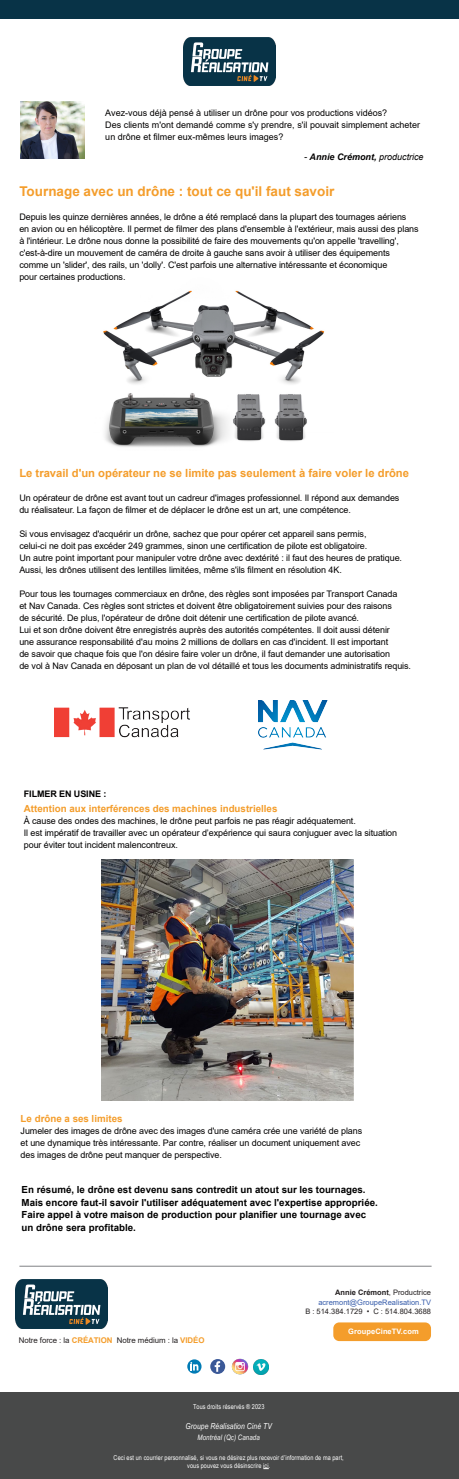
<style>
.page{position:relative;width:459px;height:1479px;background:#fff}
.page>*{position:absolute;margin:0;border:0;box-sizing:border-box;transform-origin:0 0}
.t1{font:700 13.5px "Arial";color:#f49d2b}
.t2{font:700 11.25px "Arial";color:#f49d2b}
.t3{font:700 9.75px/12.8px "Arial";color:#000}
.t4{font:700 9.75px "Arial";color:#f49d2b}
.t5{font:9px/12px "Arial";letter-spacing:-.01em;color:#020001}
.t6{font:italic 700 9px "Arial";color:#020001}
.t7{font:700 9px "Arial";letter-spacing:-.01em;color:#020001}
.t8{font:italic 8.25px "Arial Narrow";letter-spacing:.01em;color:#fff}
.t9{font:7.88px "Arial";letter-spacing:-.005em;color:#231f20}
.t10{font:7.5px/9.8px "Arial";color:#365caa;text-align:right}
.t11{font:7.5px "Arial";color:#231f20}
.t12{font:italic 7.5px "Arial Narrow";letter-spacing:.01em;color:#fff}
.t13{font:700 7.5px "Arial";letter-spacing:.01em;color:#fff}
.t14{font:6.75px/8.1px "Arial Narrow";letter-spacing:.01em;color:#fff;text-align:center}
.s1{font-weight:400}
.s2{font-weight:700;color:#f49d2b}
.s3{font-weight:700;color:#231f20}
.s4{color:#231f20}
</style>
<div class="page">
<img style="left:103px;top:290px;width:222px;height:157px">
<div style="left:0;top:0;width:459px;height:18px;background:#083347"></div>
<img style="left:20px;top:102px;width:65px;height:57px">
<hr style="left:19px;top:1266px;width:413px;height:1px;background:#808285">
<img style="left:55px;top:707px;width:135px;height:31px">
<img style="left:259px;top:700px;width:68px;height:50px">
<img style="left:102px;top:859px;width:252px;height:242px">
<img style="left:184px;top:37px;width:91px;height:48px">
<svg style="left:187px;top:1359px;width:15px;height:14px"></svg>
<svg style="left:190px;top:1362px;width:8px;height:8px"></svg>
<div style="left:210px;top:1359px;width:15px;height:15px;background:#3b5998;border-radius:50%"></div>
<svg style="left:215px;top:1361px;width:5px;height:11px"></svg>
<img style="left:231px;top:1358px;width:18px;height:17px">
<img style="left:254px;top:1359px;width:15px;height:15px">
<div style="left:333px;top:1322px;width:98px;height:19px;background:#f49d2b;border-radius:6px"></div>
<div style="left:0;top:1392px;width:459px;height:87px;background:#484949"></div>
<img style="left:16px;top:1280px;width:92px;height:48px">
<p class="t5" style="left:105px;top:107px;width:316px">Avez-vous déjà pensé à utiliser un drône pour vos productions vidéos?<br>Des clients m'ont demandé comme s'y prendre, s'il pouvait simplement acheter un drône et filmer eux-mêmes leurs images?</p>
<p class="t6" style="left:304px;top:151px;width:121px"><span class="s1">-</span> Annie Crémont, <span class="s1">productrice</span></p>
<h1 class="t1" style="left:19px;top:182px;width:317px">Tournage avec un drône : tout ce qu'il faut savoir</h1>
<p class="t5" style="left:19px;top:211px;width:401px">Depuis les quinze dernières années, le drône a été remplacé dans la plupart des tournages aériens<br>en avion ou en hélicoptère. Il permet de filmer des plans d'ensemble à l'extérieur, mais aussi des plans à l'intérieur. Le drône nous donne la possibilité de faire des mouvements qu'on appelle 'travelling', c'est-à-dire un mouvement de caméra de droite à gauche sans avoir à utiliser des équipements comme un 'slider', des rails, un 'dolly'. C'est parfois une alternative intéressante et économique<br>pour certaines productions.</p>
<p class="t2" style="left:19px;top:465px;width:391px">Le travail d'un opérateur ne se limite pas seulement à faire voler le drône</p>
<p class="t5" style="left:19px;top:491px;width:382px">Un opérateur de drône est avant tout un cadreur d'images professionnel. Il répond aux demandes du réalisateur. La façon de filmer et de déplacer le drône est un art, une compétence.</p>
<p class="t5" style="left:19px;top:527px;width:384px">Si vous envisagez d'acquérir un drône, sachez que pour opérer cet appareil sans permis,<br>celui-ci ne doit pas excéder 249 grammes, sinon une certification de pilote est obligatoire.<br>Un autre point important pour manipuler votre drône avec dextérité : il faut des heures de pratique.<br>Aussi, les drônes utilisent des lentilles limitées, même s'ils filment en résolution 4K.</p>
<p class="t5" style="left:19px;top:587px;width:393px">Pour tous les tournages commerciaux en drône, des règles sont imposées par Transport Canada<br>et Nav Canada. Ces règles sont strictes et doivent être obligatoirement suivies pour des raisons<br>de sécurité. De plus, l'opérateur de drône doit détenir une certification de pilote avancé.<br>Lui et son drône doivent être enregistrés auprès des autorités compétentes. Il doit aussi détenir<br>une assurance responsabilité d'au moins 2 millions de dollars en cas d'incident. Il est important<br>de savoir que chaque fois que l'on désire faire voler un drône, il faut demander une autorisation<br>de vol à Nav Canada en déposant un plan de vol détaillé et tous les documents administratifs requis.</p>
<p class="t7" style="left:24px;top:787px;width:84px">FILMER EN USINE :</p>
<p class="t4" style="left:24px;top:802px;width:255px">Attention aux interférences des machines industrielles</p>
<p class="t5" style="left:24px;top:815px;width:375px">À cause des ondes des machines, le drône peut parfois ne pas réagir adéquatement.<br>Il est impératif de travailler avec un opérateur d’expérience qui saura conjuguer avec la situation pour éviter tout incident malencontreux.</p>
<p class="t4" style="left:21px;top:1111px;width:103px">Le drône a ses limites</p>
<p class="t5" style="left:21px;top:1124px;width:343px">Jumeler des images de drône avec des images d'une caméra crée une variété de plans et une dynamique très intéressante. Par contre, réaliser un document uniquement avec des images de drône peut manquer de perspective.</p>
<p class="t3" style="left:22px;top:1183px;width:358px">En résumé, le drône est devenu sans contredit un atout sur les tournages.<br>Mais encore faut-il savoir l'utiliser adéquatement avec l'expertise appropriée.<br>Faire appel à votre maison de production pour planifier une tournage avec un drône sera profitable.</p>
<p class="t9" style="left:19px;top:1335px;width:187px">Notre force : la <span class="s2">CRÉATION</span> Notre médium : la <span class="s2">VIDÉO</span></p>
<p class="t10" style="left:318px;top:1287px;width:114px"><span class="s3">Annie Crémont</span><span class="s4">, Productrice </span>acremont@GroupeRealisation.TV</p>
<p class="t11" style="left:305px;top:1306px;width:127px">B : 514.384.1729 • C : 514.804.3688</p>
<p class="t13" style="left:348px;top:1326px;width:72px">GroupeCineTV.com</p>
<p class="t14" style="left:193px;top:1402px;width:73px">Tous droits réservés ® 2023</p>
<p class="t8" style="left:186px;top:1420px;width:88px">Groupe Réalisation Ciné TV</p>
<p class="t12" style="left:198px;top:1432px;width:64px">Montréal (Qc) Canada</p>
<p class="t14" style="left:114px;top:1453px;width:232px">Ceci est un courrier personnalisé, si vous ne désirez plus recevoir d’information de ma part, vous pouvez vous désinscrire ici.</p>
</div>
